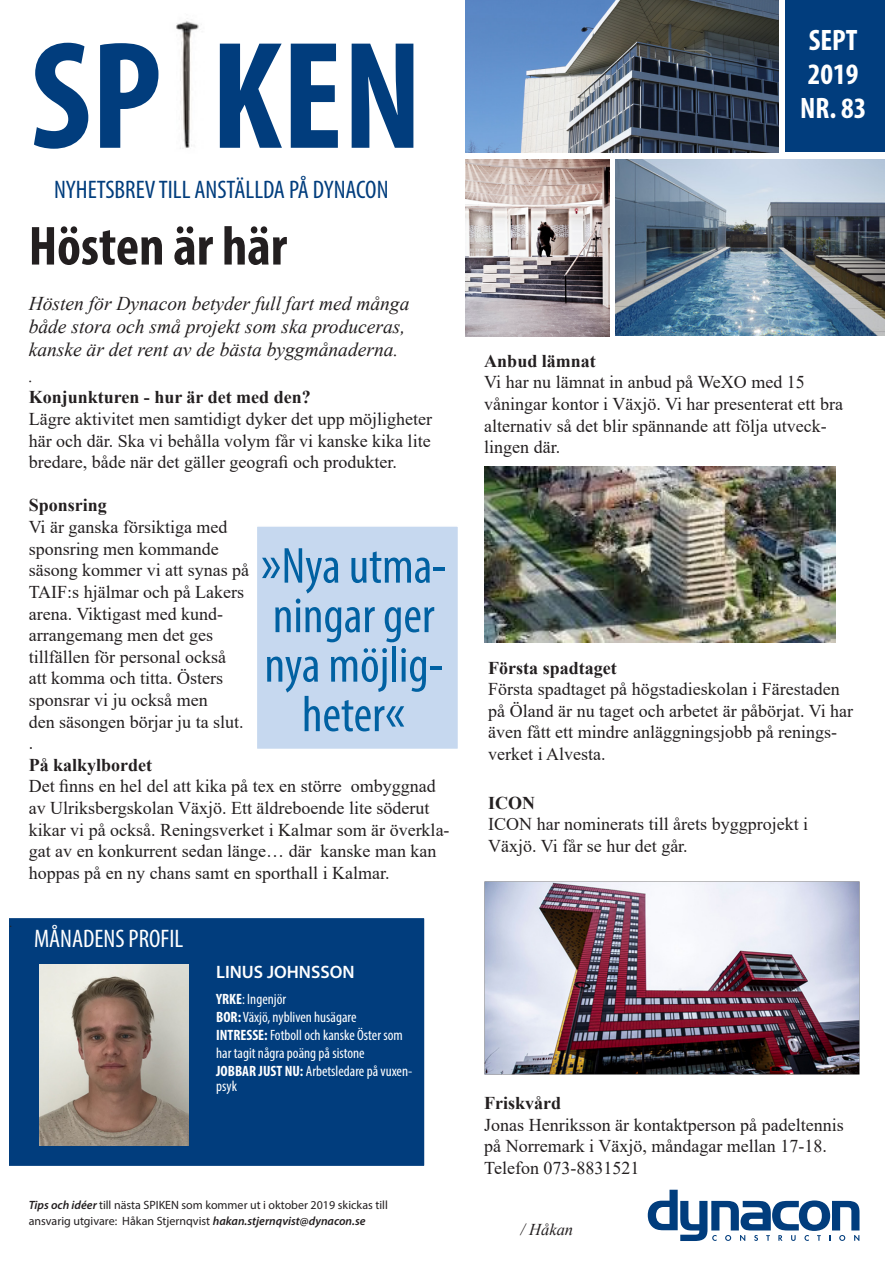
<style>
.page{position:relative;width:893px;height:1263px;background:#fff}
.page>*{position:absolute;margin:0;border:0;box-sizing:border-box;transform-origin:0 0}
.t1{font:700 condensed 154.5px "Myriad Pro";color:#013d7d}
.t2{font:700 condensed 55.5px "Myriad Pro";color:#231f20}
.t3{font:condensed 51px/49.5px "Myriad Pro";color:#0161a2;text-align:center}
.t4{font:700 condensed 29.7px/34.2px "Myriad Pro";color:#fff}
.t5{font:condensed 25.5px "Myriad Pro";color:#013d7d}
.t6{font:condensed 25.5px "Myriad Pro";color:#fff}
.t7{font:italic 19.5px/23.4px "Times New Roman";color:#231f20}
.t8{font:18px/21.6px "Times New Roman";color:#231f20}
.t9{font:700 18px "Times New Roman";color:#231f20}
.t10{font:600 18px "Myriad Pro";color:#fff}
.t11{font:italic 18px "Times New Roman";color:#231f20}
.t12{font:italic 16.5px "Times New Roman";color:#231f20}
.t13{font:condensed 15px/18px "Myriad Pro";color:#fff}
.t14{font:12.6px "Times New Roman";color:#231f20}
.t15{font:12px/16.5px "Myriad Pro";color:#231f20}
.s1{font-size:58.5px}
.s2{font-weight:700}
.s3{font-weight:600;font-style:italic}
</style>
<div class="page">
<div style="left:4px;top:914px;width:425px;height:256px;background:#013d7d"></div>
<div style="left:0;top:909px;width:433px;height:266px;border:9px solid #fff"></div>
<img style="left:176px;top:21px;width:23px;height:128px">
<svg style="left:648px;top:1190px;width:211px;height:51px"></svg>
<img style="left:465px;top:0;width:313px;height:152px">
<img style="left:465px;top:160px;width:144px;height:176px">
<div style="left:785px;top:0;width:99px;height:152px;background:#013d7d"></div>
<img style="left:616px;top:159px;width:268px;height:177px">
<div style="left:256px;top:525px;width:203px;height:225px;background:#c6d8ef;border:2px solid #fff"></div>
<img style="left:484px;top:467px;width:351px;height:175px">
<img style="left:39px;top:964px;width:149px;height:182px">
<img style="left:485px;top:882px;width:374px;height:192px">
<p class="t14" style="left:9px;top:914px;width:5px">.</p>
<p class="t1" style="left:30px;top:0;width:394px">SP KEN</p>
<p class="t5" style="left:54px;top:174px;width:336px">NYHETSBREV TILL ANSTÄLLDA PÅ DYNACON</p>
<p class="t2" style="left:29px;top:211px;width:260px">Hösten är här</p>
<p class="t7" style="left:29px;top:291px;width:382px">Hösten för Dynacon betyder full fart med många både stora och små projekt som ska produceras, kanske är det rent av de bästa byggmånaderna.</p>
<p class="t11" style="left:29px;top:363px;width:6px">.</p>
<p class="t9" style="left:29px;top:384px;width:284px">Konjunkturen - hur är det med den?</p>
<p class="t8" style="left:29px;top:408px;width:405px;text-align:justify">Lägre aktivitet men samtidigt dyker det upp möjligheter här och där. Ska vi behålla volym får vi kanske kika lite bredare, både när det gäller geografi och produkter.</p>
<p class="t9" style="left:29px;top:492px;width:80px">Sponsring</p>
<p class="t8" style="left:29px;top:516px;width:200px">Vi är ganska försiktiga med</p>
<p class="t8" style="left:29px;top:537px;width:191px">sponsring men kommande</p>
<p class="t8" style="left:29px;top:559px;width:222px">säsong kommer vi att synas på</p>
<p class="t8" style="left:29px;top:580px;width:217px">TAIF:s hjälmar och på Lakers</p>
<p class="t8" style="left:29px;top:602px;width:196px">arena. Viktigast med kund-</p>
<p class="t8" style="left:29px;top:624px;width:186px">arrangemang men det ges</p>
<p class="t8" style="left:29px;top:645px;width:199px">tillfällen för personal också</p>
<p class="t8" style="left:29px;top:667px;width:196px">att komma och titta. Östers</p>
<p class="t8" style="left:29px;top:688px;width:216px">sponsrar vi ju också men<br>den säsongen börjar ju ta slut.</p>
<p class="t8" style="left:29px;top:732px;width:6px">.</p>
<p class="t9" style="left:29px;top:752px;width:125px">På kalkylbordet</p>
<p class="t8" style="left:29px;top:775px;width:422px">Det finns en hel del att kika på tex en större ombyggnad av Ulriksbergskolan Växjö. Ett äldreboende lite söderut kikar vi på också. Reningsverket i Kalmar som är överkla&shy;gat av en konkurrent sedan länge… där kanske man kan hoppas på en ny chans samt en sporthall i Kalmar.</p>
<p class="t3" style="left:261px;top:540px;width:187px"><span class="s1">»</span>Nya utma&shy;ningar ger nya möjlig&shy;heter<span class="s1">«</span></p>
<p class="t6" style="left:34px;top:923px;width:151px">MÅNADENS PROFIL</p>
<p class="t10" style="left:216px;top:960px;width:140px">LINUS JOHNSSON</p>
<p class="t13" style="left:216px;top:990px;width:142px"><span class="s2">YRKE</span>: Ingenjör<br><span class="s2">BOR:</span> Växjö, nybliven husägare</p>
<p class="t13" style="left:216px;top:1026px;width:188px"><span class="s2">INTRESSE:</span> Fotboll och kanske Öster som har tagit några poäng på sistone</p>
<p class="t13" style="left:216px;top:1063px;width:198px;line-height:15px"><span class="s2">JOBBAR JUST NU:</span> Arbetsledare på vuxen&shy;psyk</p>
<p class="t15" style="left:29px;top:1196px;width:361px"><span class="s3">Tips och idéer</span> till nästa SPIKEN som kommer ut i oktober 2019 skickas till ansvarig utgivare: Håkan Stjernqvist <span class="s3">hakan.stjernqvist@dynacon.se</span></p>
<p class="t4" style="left:808px;top:22px;width:52px">SEPT<br>2019</p>
<p class="t4" style="left:800px;top:90px;width:68px">NR. 83</p>
<p class="t9" style="left:484px;top:348px;width:113px">Anbud lämnat</p>
<p class="t8" style="left:484px;top:371px;width:360px">Vi har nu lämnat in anbud på WeXO med 15 våningar kontor i Växjö. Vi har presenterat ett bra alternativ så det blir spännande att följa utveck&shy;lingen där.</p>
<p class="t9" style="left:488px;top:654px;width:130px">Första spadtaget</p>
<p class="t8" style="left:488px;top:678px;width:366px">Första spadtaget på högstadieskolan i Färestaden på Öland är nu taget och arbetet är påbörjat. Vi har även fått ett mindre anläggningsjobb på renings&shy;verket i Alvesta.</p>
<p class="t9" style="left:488px;top:790px;width:48px">ICON</p>
<p class="t8" style="left:488px;top:813px;width:321px">ICON har nominerats till årets byggprojekt i<br>Växjö. Vi får se hur det går.</p>
<p class="t9" style="left:484px;top:1090px;width:79px">Friskvård</p>
<p class="t8" style="left:484px;top:1113px;width:361px">Jonas Henriksson är kontaktperson på padeltennis på Norremark i Växjö, måndagar mellan 17-18.</p>
<p class="t8" style="left:484px;top:1156px;width:157px">Telefon 073-8831521</p>
<p class="t12" style="left:520px;top:1218px;width:54px">/ Håkan</p>
</div>
